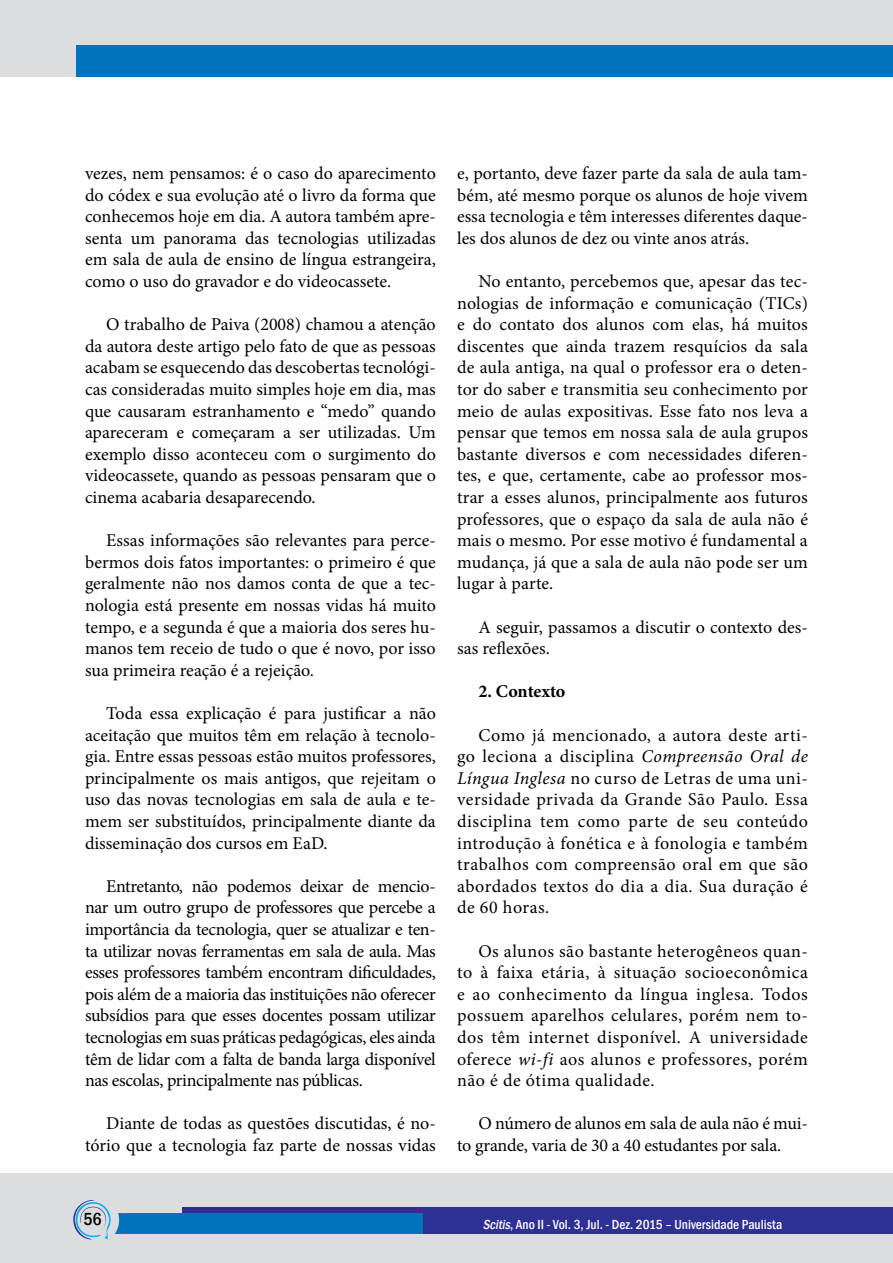
<style>
.page{position:relative;width:893px;height:1263px;background:#fff}
.page>*{position:absolute;margin:0;border:0;box-sizing:border-box;transform-origin:0 0}
.t1{font:18px/21.6px "Minion Pro";color:#000;text-align:justify}
.t2{font:700 18px "Minion Pro";letter-spacing:-.01em;color:#000}
.t3{font:500 condensed 18px "Franklin Gothic";color:#000}
.t4{font:500 condensed 13.5px "Franklin Gothic";color:#fff}
.s1{font-style:italic}
</style>
<div class="page">
<div style="left:0;top:0;width:893px;height:77px;background:#dcddde"></div>
<div style="left:77px;top:45px;width:816px;height:32px;background:#0073bc"></div>
<div style="left:0;top:1174px;width:893px;height:89px;background:#dcddde"></div>
<div style="left:182px;top:1208px;width:711px;height:26px;background:#2e3092"></div>
<div style="left:115px;top:1214px;width:308px;height:20px;background:#0073bc"></div>
<svg style="left:73px;top:1200px;width:46px;height:40px"></svg>
<p class="t1" style="left:85px;top:162px;width:352px">vezes, nem pensamos: é o caso do aparecimento do códex e sua evolução até o livro da forma que conhecemos hoje em dia. A autora também apre&shy;senta um panorama das tecnologias utilizadas em sala de aula de ensino de língua estrangeira, como o uso do gravador e do videocassete.</p>
<p class="t1" style="left:85px;top:314px;width:352px;text-indent:21px">O trabalho de Paiva (2008) chamou a atenção da autora deste artigo pelo fato de que as pessoas acabam se esquecendo das descobertas tecnológi&shy;cas consideradas muito simples hoje em dia, mas que causaram estranhamento e “medo” quando apareceram e começaram a ser utilizadas. Um exemplo disso aconteceu com o surgimento do videocassete, quando as pessoas pensaram que o cinema acabaria desaparecendo.</p>
<p class="t1" style="left:85px;top:530px;width:352px;text-indent:21px">Essas informações são relevantes para perce&shy;bermos dois fatos importantes: o primeiro é que geralmente não nos damos conta de que a tec&shy;nologia está presente em nossas vidas há muito tempo, e a segunda é que a maioria dos seres hu&shy;manos tem receio de tudo o que é novo, por isso sua primeira reação é a rejeição.</p>
<p class="t1" style="left:85px;top:702px;width:352px;text-indent:21px">Toda essa explicação é para justificar a não aceitação que muitos têm em relação à tecnolo&shy;gia. Entre essas pessoas estão muitos professores, principalmente os mais antigos, que rejeitam o uso das novas tecnologias em sala de aula e te&shy;mem ser substituídos, principalmente diante da disseminação dos cursos em EaD.</p>
<p class="t1" style="left:85px;top:875px;width:352px;text-indent:21px">Entretanto, não podemos deixar de mencio&shy;nar um outro grupo de professores que percebe a importância da tecnologia, quer se atualizar e ten&shy;ta utilizar novas ferramentas em sala de aula. Mas esses professores também encontram dificuldades, pois além de a maioria das instituições não oferecer subsídios para que esses docentes possam utilizar tecnologias em suas práticas pedagógicas, eles ainda têm de lidar com a falta de banda larga disponível nas escolas, principalmente nas públicas.</p>
<p class="t1" style="left:85px;top:1113px;width:352px;text-align:right">Diante de todas as questões discutidas, é no&shy;tório que a tecnologia faz parte de nossas vidas</p>
<p class="t1" style="left:457px;top:162px;width:352px">e, portanto, deve fazer parte da sala de aula tam&shy;bém, até mesmo porque os alunos de hoje vivem essa tecnologia e têm interesses diferentes daque&shy;les dos alunos de dez ou vinte anos atrás.</p>
<p class="t1" style="left:457px;top:270px;width:352px;text-indent:21px">No entanto, percebemos que, apesar das tec&shy;nologias de informação e comunicação (TICs) e do contato dos alunos com elas, há muitos discentes que ainda trazem resquícios da sala de aula antiga, na qual o professor era o deten&shy;tor do saber e transmitia seu conhecimento por meio de aulas expositivas. Esse fato nos leva a pensar que temos em nossa sala de aula grupos bastante diversos e com necessidades diferen&shy;tes, e que, certamente, cabe ao professor mos&shy;trar a esses alunos, principalmente aos futuros professores, que o espaço da sala de aula não é mais o mesmo. Por esse motivo é fundamental a mudança, já que a sala de aula não pode ser um lugar à parte.</p>
<p class="t1" style="left:457px;top:616px;width:352px;text-indent:21px">A seguir, passamos a discutir o contexto des&shy;sas reflexões.</p>
<p class="t2" style="left:478px;top:679px;width:89px">2. Contexto</p>
<p class="t1" style="left:457px;top:724px;width:352px;text-indent:21px">Como já mencionado, a autora deste arti&shy;go leciona a disciplina <span class="s1">Compreensão Oral de Língua Inglesa</span> no curso de Letras de uma uni&shy;versidade privada da Grande São Paulo. Essa disciplina tem como parte de seu conteúdo introdução à fonética e à fonologia e também trabalhos com compreensão oral em que são abordados textos do dia a dia. Sua duração é de 60 horas.</p>
<p class="t1" style="left:457px;top:940px;width:352px;text-indent:21px">Os alunos são bastante heterogêneos quan&shy;to à faixa etária, à situação socioeconômica e ao conhecimento da língua inglesa. Todos possuem aparelhos celulares, porém nem to&shy;dos têm internet disponível. A universidade oferece <span class="s1">wi-fi</span> aos alunos e professores, porém não é de ótima qualidade.</p>
<p class="t1" style="left:457px;top:1113px;width:352px;text-indent:21px">O número de alunos em sala de aula não é mui&shy;to grande, varia de 30 a 40 estudantes por sala.</p>
<p class="t3" style="left:83px;top:1207px;width:20px">56</p>
<p class="t4" style="left:483px;top:1215px;width:301px"><span class="s1">Scitis</span>, Ano II - Vol. 3, Jul. - Dez. 2015 – Universidade Paulista</p>
</div>
